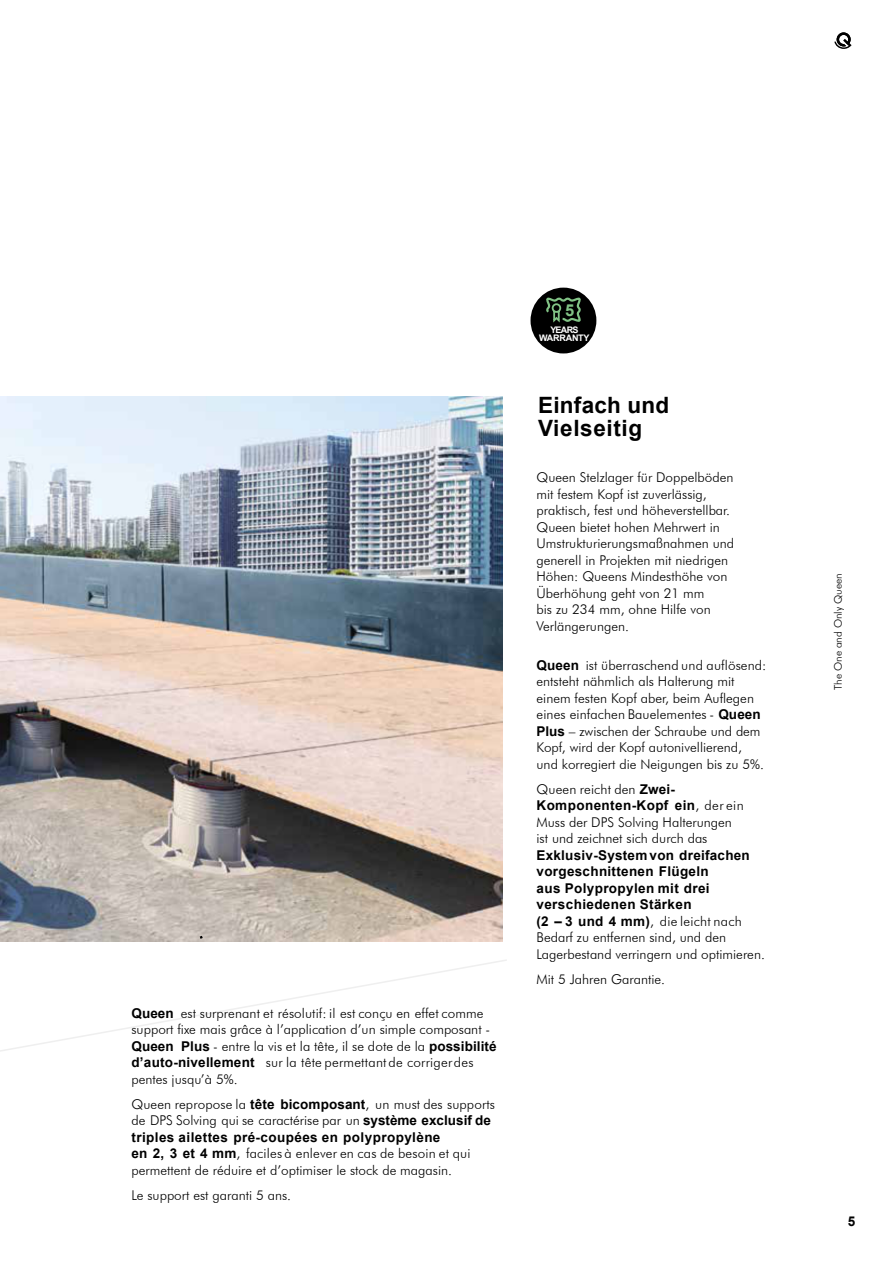
<style>
.page{position:relative;width:895px;height:1264px;background:#fff}
.page>*{position:absolute;margin:0;border:0;box-sizing:border-box;transform-origin:0 0}
.t1{font:700 22.5px/22.5px "Arial";letter-spacing:.01em;color:#000}
.t2{font:700 16.5px "Arial";color:#81c285}
.t3{font:300 13.5px/16.5px "Futura BT";color:#000}
.t4{font:700 13.5px/16.5px "Arial";letter-spacing:.03em;color:#000}
.t5{font:300 10.5px "Futura BT";color:#000}
.t6{font:700 9px/8.2px "Arial";letter-spacing:-.025em;color:#fff;text-align:center}
.s1{font-family:"Arial";font-weight:700}
.s2{font-family:"Futura BT";font-weight:300}
</style>
<div class="page">
<svg style="left:1px;top:960px;width:506px;height:91px"></svg>
<img style="left:1px;top:396px;width:501px;height:545px">
<div style="left:532px;top:289px;width:63px;height:63px;background:#000;border-radius:50%"></div>
<div style="left:530px;top:287px;width:66px;height:66px;border:3px solid #000;border-radius:50%"></div>
<svg style="left:834px;top:32px;width:17px;height:17px"></svg>
<svg style="left:546px;top:297px;width:35px;height:26px"></svg>
<p class="t3" style="left:131px;top:1005px;width:366px"><span class="s1">Queen</span> est surprenant et résolutif: il est conçu en effet comme support fixe mais grâce à l’application d’un simple composant - <span class="s1">Queen Plus</span> - entre la vis et la tête, il se dote de la <span class="s1">possibilité d’auto-nivellement</span> sur la tête permettant de corrigerdes pentes jusqu’à 5%.</p>
<p class="t3" style="left:131px;top:1096px;width:365px">Queen repropose la <span class="s1">tête bicomposant</span>, un must des supports de DPS Solving qui se caractérise par un <span class="s1">système exclusif de</span></p>
<p class="t4" style="left:131px;top:1129px;width:310px">triples ailettes pré-coupées en polypropylène</p>
<p class="t3" style="left:131px;top:1146px;width:340px"><span class="s1">en 2, 3 et 4 mm</span>, faciles à enlever en cas de besoin et qui permettent de réduire et d’optimiser le stock de magasin.</p>
<p class="t3" style="left:131px;top:1187px;width:161px">Le support est garanti 5 ans.</p>
<p class="t2" style="left:565px;top:303px;width:11px">5</p>
<p class="t6" style="left:539px;top:326px;width:52px">YEARS<br>WARRANTY</p>
<h1 class="t1" style="left:538px;top:396px;width:133px">Einfach und<br>Vielseitig</h1>
<p class="t3" style="left:536px;top:470px;width:199px">Queen Stelzlager für Doppelböden mit festem Kopf ist zuverlässig, praktisch, fest und höheverstellbar.<br>Queen bietet hohen Mehrwert in<br>Umstrukturierungsmaßnahmen und generell in Projekten mit niedrigen<br>Höhen: Queens Mindesthöhe von<br>Überhöhung geht von 21 mm<br>bis zu 234 mm, ohne Hilfe von<br>Verlängerungen.</p>
<p class="t3" style="left:536px;top:657px;width:231px"><span class="s1">Queen</span> ist überraschend und auflösend: entsteht nähmlich als Halterung mit einem festen Kopf aber, beim Auflegen eines einfachen Bauelementes - <span class="s1">Queen Plus</span> – zwischen der Schraube und dem Kopf, wird der Kopf autonivellierend, und korregiert die Neigungen bis zu 5%.</p>
<p class="t3" style="left:536px;top:781px;width:140px">Queen reicht den <span class="s1">Zwei-</span></p>
<p class="t4" style="left:536px;top:798px;width:209px">Komponenten-Kopf ein<span class="s2">, der ein</span></p>
<p class="t3" style="left:536px;top:814px;width:197px">Muss der DPS Solving Halterungen ist und zeichnet sich durch das</p>
<p class="t4" style="left:536px;top:847px;width:215px">Exklusiv-System von dreifachen vorgeschnittenen Flügeln<br>aus Polypropylen mit drei verschiedenen Stärken</p>
<p class="t3" style="left:536px;top:913px;width:230px"><span class="s1">(2 – 3 und 4 mm)</span>, die leicht nach<br>Bedarf zu entfernen sind, und den<br>Lagerbestand verringern und optimieren.</p>
<p class="t3" style="left:536px;top:971px;width:130px">Mit 5 Jahren Garantie.</p>
<p class="t5" style="left:833px;top:690px;width:118px;rotate:-90deg">The One and Only Queen</p>
<p class="t4" style="left:847px;top:1214px;width:9px">5</p>
</div>
